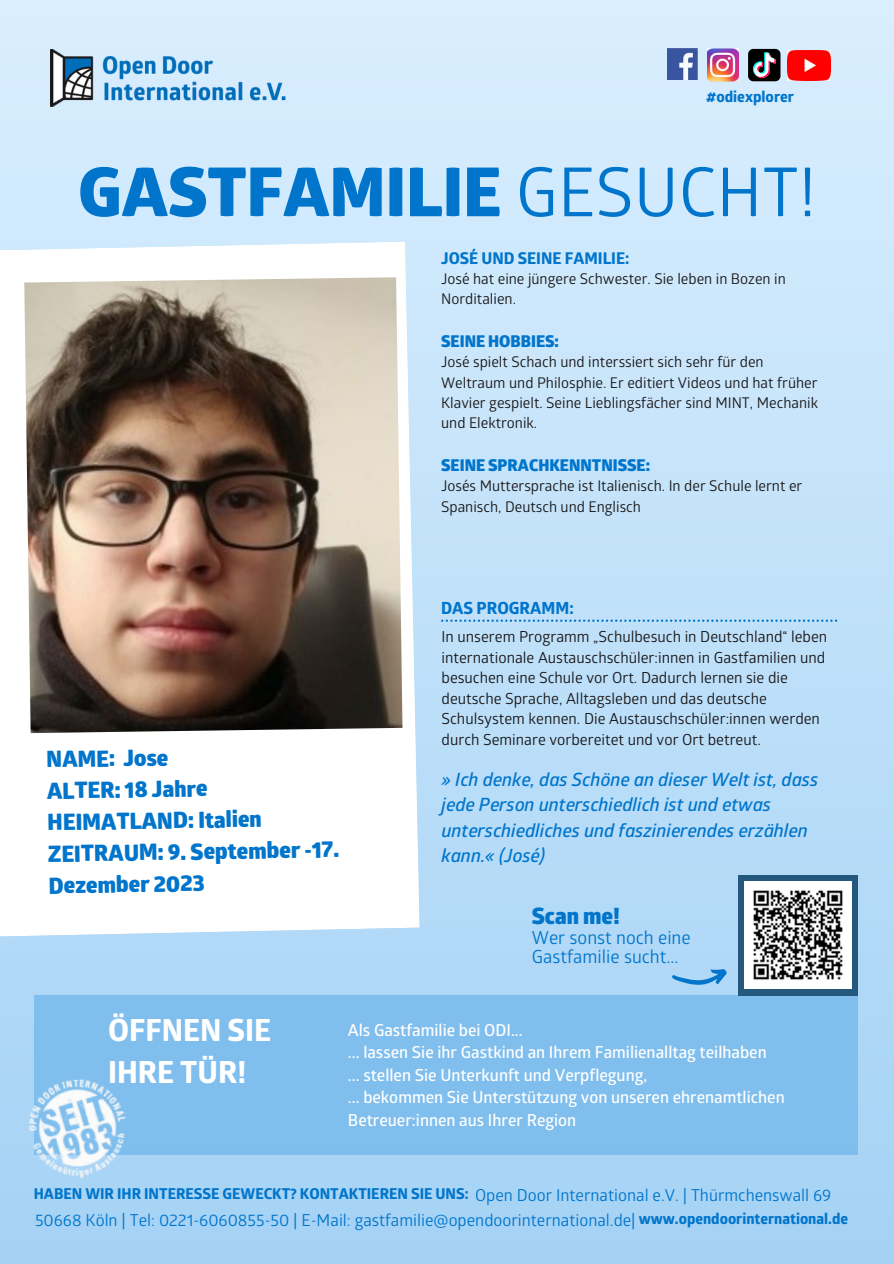
<style>
.page{position:relative;width:894px;height:1264px;background:#fff}
.page>*{position:absolute;margin:0;border:0;box-sizing:border-box;transform-origin:0 0}
.t1{font:800 67.5px "Glober";color:#0075cb}
.t2{font:800 30.45px "Glober";color:#fff}
.t3{font:800 22.5px/31.5px "Glober";color:#0075cb}
.t4{font:italic 600 18.3px/25.2px "Glober";color:#0075cb}
.t5{font:18px/19.2px "Glober";color:#0075cb}
.t6{font:800 16.8px "Glober";color:#0075cb}
.t7{font:600 16.5px/22.5px "Glober";color:#fff}
.t8{font:16.5px "Glober";color:#0075cb}
.t9{font:800 16.2px "Glober";color:#0075cb}
.t10{font:800 16.2px "Glober";color:#0075cb}
.t11{font:15.3px/20.5px "Glober";color:#191718}
.t12{font:800 15.15px "Glober";color:#0075cb}
.t13{font:800 15px "Glober";color:#0075cb}
.t14{font:14.7px/20.2px "Glober";color:#191718}
.s1{font-weight:400}
</style>
<div class="page">
<div style="left:0;top:0;width:893px;height:1263px;background:linear-gradient(to bottom,#d9eefe,#a4d2f4)"></div>
<svg style="left:0;top:241px;width:419px;height:696px"></svg>
<img style="left:24px;top:277px;width:378px;height:456px">
<img style="left:51px;top:50px;width:238px;height:56px">
<img style="left:667px;top:49px;width:30px;height:30px">
<img style="left:706px;top:49px;width:32px;height:32px">
<img style="left:787px;top:50px;width:43px;height:30px">
<svg style="left:747px;top:49px;width:33px;height:32px"></svg>
<svg style="left:441px;top:619px;width:395px;height:3px"></svg>
<div style="left:34px;top:995px;width:823px;height:159px;background:#7fbeed"></div>
<img style="left:24px;top:1074px;width:107px;height:108px">
<div style="left:738px;top:874px;width:119px;height:121px;background:#24597d"></div>
<img style="left:744px;top:881px;width:107px;height:107px">
<svg style="left:671px;top:968px;width:56px;height:18px"></svg>
<p class="t12" style="left:706px;top:87px;width:89px">#odiexplorer</p>
<p class="t1" style="left:78px;top:153px;width:739px">GASTFAMILIE <span class="s1">GESUCHT!</span></p>
<p class="t10" style="left:441px;top:248px;width:190px">JOSÉ UND SEINE FAMILIE:</p>
<p class="t14" style="left:441px;top:269px;width:346px">José hat eine jüngere Schwester. Sie leben in Bozen in<br>Norditalien.</p>
<p class="t9" style="left:441px;top:332px;width:119px">SEINE HOBBIES:</p>
<p class="t14" style="left:441px;top:352px;width:378px">José spielt Schach und interssiert sich sehr für den Weltraum und Philosphie. Er editiert Videos und hat früher Klavier gespielt. Seine Lieblingsfächer sind MINT, Mechanik und Elektronik.</p>
<p class="t9" style="left:441px;top:456px;width:210px">SEINE SPRACHKENNTNISSE:</p>
<p class="t14" style="left:441px;top:476px;width:362px">Josés Muttersprache ist Italienisch. In der Schule lernt er<br>Spanisch, Deutsch und Englisch</p>
<p class="t3" style="left:46px;top:744px;width:123px;rotate:-1deg">NAME: Jose</p>
<p class="t3" style="left:47px;top:776px;width:162px;rotate:-1deg">ALTER: 18 Jahre</p>
<p class="t3" style="left:47px;top:807px;width:216px;rotate:-1deg">HEIMATLAND: Italien</p>
<p class="t3" style="left:48px;top:839px;width:292px;rotate:-1deg">ZEITRAUM: 9. September -17.<br>Dezember 2023</p>
<p class="t6" style="left:441px;top:598px;width:134px">DAS PROGRAMM:</p>
<p class="t11" style="left:441px;top:627px;width:387px">In unserem Programm „Schulbesuch in Deutschland“ leben internationale Austauschschüler:innen in Gastfamilien und</p>
<p class="t11" style="left:441px;top:668px;width:380px">besuchen eine Schule vor Ort. Dadurch lernen sie die deutsche Sprache, Alltagsleben und das deutsche Schulsystem kennen. Die Austauschschüler:innen werden durch Seminare vorbereitet und vor Ort betreut.</p>
<p class="t4" style="left:441px;top:768px;width:378px">» Ich denke, das Schöne an dieser Welt ist, dass jede Person unterschiedlich ist und etwas unterschiedliches und faszinierendes erzählen kann.« (José)</p>
<p class="t3" style="left:531px;top:901px;width:90px">Scan me!</p>
<p class="t5" style="left:531px;top:928px;width:160px">Wer sonst noch eine<br>Gastfamilie sucht...</p>
<p class="t2" style="left:108px;top:1012px;width:164px">ÖFFNEN SIE</p>
<p class="t2" style="left:108px;top:1053px;width:140px">IHRE TÜR!</p>
<p class="t7" style="left:348px;top:1019px;width:176px">Als Gastfamilie bei ODI...</p>
<p class="t7" style="left:348px;top:1041px;width:420px">... lassen Sie ihr Gastkind an Ihrem Familienalltag teilhaben</p>
<p class="t7" style="left:348px;top:1064px;width:301px">... stellen Sie Unterkunft und Verpflegung,</p>
<p class="t7" style="left:348px;top:1086px;width:438px">... bekommen Sie Unterstützung von unseren ehrenamtlichen<br>Betreuer:innen aus Ihrer Region</p>
<p class="t13" style="left:34px;top:1184px;width:436px">HABEN WIR IHR INTERESSE GEWECKT? KONTAKTIEREN SIE UNS:</p>
<p class="t8" style="left:475px;top:1185px;width:357px">Open Door International e.V. | Thürmchenswall 69</p>
<p class="t8" style="left:35px;top:1210px;width:602px">50668 Köln | Tel: 0221-6060855-50 | E-Mail: gastfamilie@opendoorinternational.de|</p>
<p class="t13" style="left:638px;top:1209px;width:211px">www.opendoorinternational.de</p>
</div>
